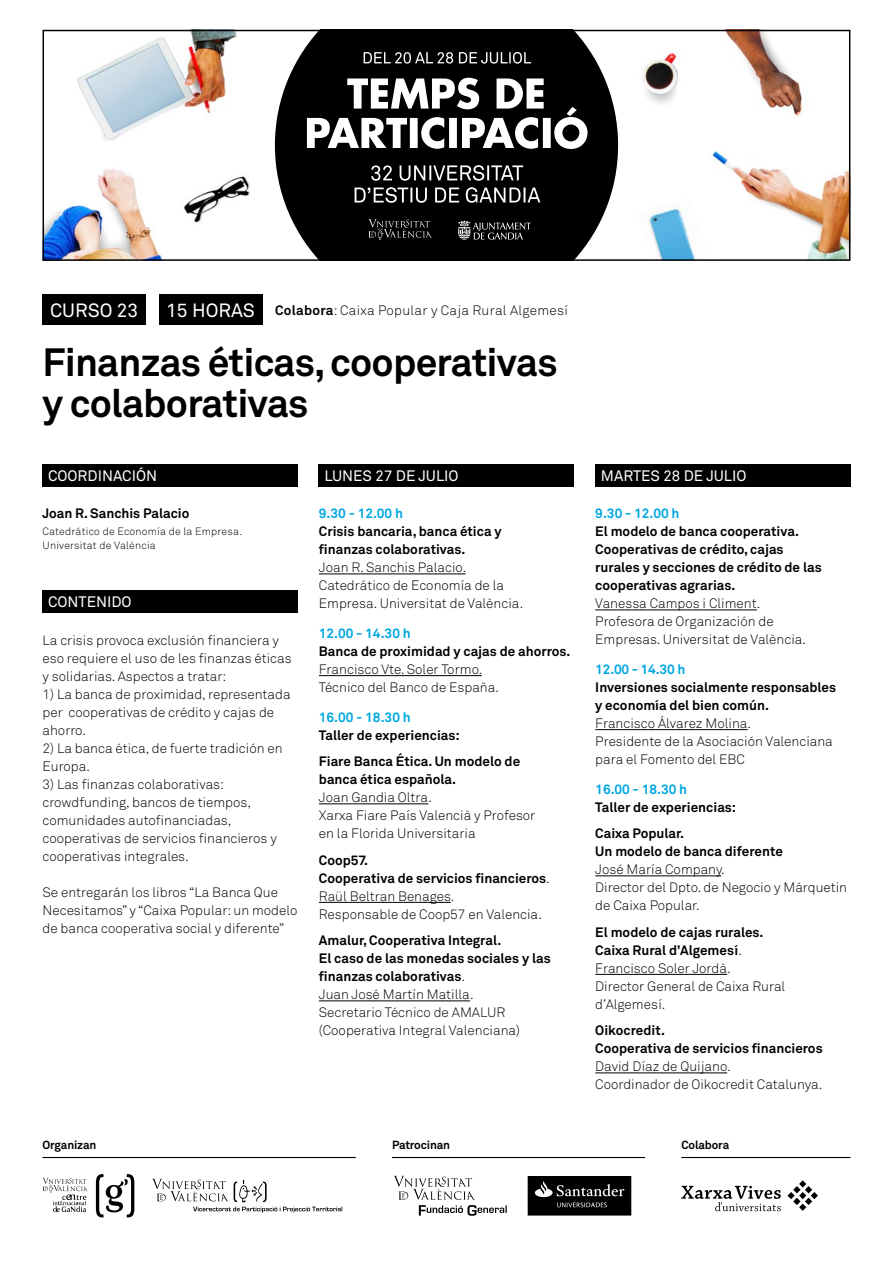
<style>
.page{position:relative;width:893px;height:1263px;background:#fff}
.page>*{position:absolute;margin:0;border:0;box-sizing:border-box;transform-origin:0 0}
.t1{font:700 39px/40.5px "Akkurat Pro";letter-spacing:-.02em;color:#000}
.t2{font:19.05px "Akkurat Pro";color:#fff}
.t3{font:15px "Akkurat Pro";color:#fff}
.t4{font:13.5px/18px "Akkurat Light Pro";color:#000}
.t5{font:700 13.5px/18px "Akkurat Pro";color:#000}
.t6{font:700 13.5px "Akkurat Pro";color:#00a7e1}
.t7{font:13.5px "Akkurat Light Pro";letter-spacing:.02em;color:#000}
.t8{font:700 11.7px "Akkurat Pro";letter-spacing:-.01em;color:#000}
.t9{font:10.5px/13.5px "Akkurat Light Pro";letter-spacing:.02em;color:#000}
.s1{font-family:"Akkurat Pro";font-weight:700}
.s2{font-family:"Akkurat Light Pro";font-weight:400}
</style>
<div class="page">
<svg style="left:275px;top:33px;width:343px;height:225px;background:#1f1f1f"></svg>
<img style="left:77px;top:33px;width:160px;height:108px">
<img style="left:712px;top:151px;width:135px;height:107px">
<img style="left:647px;top:206px;width:48px;height:52px">
<img style="left:46px;top:168px;width:204px;height:90px">
<svg style="left:368px;top:219px;width:64px;height:21px"></svg>
<svg style="left:458px;top:221px;width:73px;height:19px"></svg>
<img style="left:726px;top:33px;width:79px;height:83px">
<img style="left:642px;top:52px;width:38px;height:52px">
<svg style="left:364px;top:52px;width:167px;height:12px;background:#444"></svg>
<svg style="left:307px;top:78px;width:280px;height:71px"></svg>
<svg style="left:355px;top:187px;width:185px;height:16px"></svg>
<svg style="left:371px;top:165px;width:152px;height:16px;background:#4c4c4c"></svg>
<hr style="left:43px;top:1157px;width:313px;height:1px;background:#000">
<svg style="left:43px;top:1174px;width:91px;height:43px"></svg>
<svg style="left:528px;top:1176px;width:103px;height:39px;background:#1a1a1a"></svg>
<svg style="left:394px;top:1176px;width:113px;height:40px"></svg>
<svg style="left:681px;top:1180px;width:137px;height:31px"></svg>
<hr style="left:392px;top:1157px;width:253px;height:1px;background:#000">
<hr style="left:681px;top:1157px;width:169px;height:1px;background:#000">
<svg style="left:152px;top:1179px;width:190px;height:34px"></svg>
<div style="left:43px;top:30px;width:807px;height:231px;border:2px solid #000"></div>
<div style="left:43px;top:464px;width:255px;height:22px;background:#000"></div>
<div style="left:319px;top:464px;width:255px;height:22px;background:#000"></div>
<div style="left:43px;top:590px;width:255px;height:23px;background:#000"></div>
<div style="left:595px;top:464px;width:255px;height:22px;background:#000"></div>
<div style="left:43px;top:294px;width:103px;height:30px;background:#000"></div>
<div style="left:159px;top:294px;width:103px;height:30px;background:#000"></div>
<hr style="left:319px;top:574px;width:147px;height:1px;background:#000">
<hr style="left:595px;top:610px;width:162px;height:1px;background:#000">
<hr style="left:595px;top:729px;width:153px;height:1px;background:#000">
<hr style="left:595px;top:875px;width:126px;height:1px;background:#000">
<hr style="left:595px;top:974px;width:132px;height:1px;background:#000">
<hr style="left:595px;top:1072px;width:132px;height:1px;background:#000">
<hr style="left:319px;top:675px;width:163px;height:1px;background:#000">
<hr style="left:319px;top:803px;width:109px;height:1px;background:#000">
<hr style="left:319px;top:902px;width:132px;height:1px;background:#000">
<hr style="left:319px;top:1000px;width:151px;height:1px;background:#000">
<h2 class="t2" style="left:50px;top:299px;width:13px">CURS</h2>
<h2 class="t2" style="left:100px;top:299px;width:40px">O 23</h2>
<h2 class="t2" style="left:166px;top:299px;width:88px">15 HORAS</h2>
<p class="t7" style="left:275px;top:302px;width:294px"><span class="s1">Colabora</span>: Caixa Popular y Caja Rural Algemesí</p>
<h1 class="t1" style="left:43px;top:343px;width:517px">Finanzas éticas, cooperativas y colaborativas</h1>
<p class="t3" style="left:48px;top:467px;width:111px">COORDINACIÓN</p>
<p class="t3" style="left:324px;top:467px;width:136px">LUNES 27 DE JULIO</p>
<p class="t5" style="left:43px;top:505px;width:148px">Joan R. Sanchis Palacio</p>
<p class="t6" style="left:319px;top:505px;width:86px">9.30 - 12.00 h</p>
<p class="t5" style="left:319px;top:523px;width:184px">Crisis bancaria, banca ética y finanzas colaborativas.</p>
<p class="t4" style="left:319px;top:559px;width:206px">Joan R. Sanchis Palacio.<br>Catedrático de Economía de la<br>Empresa. Universitat de València.</p>
<p class="t9" style="left:43px;top:525px;width:201px">Catedrático de Economía de la Empresa.<br>Universitat de València</p>
<p class="t3" style="left:48px;top:593px;width:85px">CONTENIDO</p>
<p class="t4" style="left:43px;top:631px;width:251px">La crisis provoca exclusión financiera y eso requiere el uso de les finanzas éticas y solidarias. Aspectos a tratar:</p>
<p class="t4" style="left:43px;top:685px;width:250px">1) La banca de proximidad, representada per cooperativas de crédito y cajas de ahorro.</p>
<p class="t4" style="left:43px;top:739px;width:242px">2) La banca ética, de fuerte tradición en<br>Europa.</p>
<p class="t4" style="left:43px;top:775px;width:236px">3) Las finanzas colaborativas: crowdfunding, bancos de tiempos, comunidades autofinanciadas, cooperativas de servicios financieros y cooperativas integrales.</p>
<p class="t4" style="left:43px;top:883px;width:256px">Se entregarán los libros “La Banca Que<br>Necesitamos” y “Caixa Popular: un modelo de banca cooperativa social y diferente”</p>
<p class="t6" style="left:319px;top:625px;width:93px">12.00 - 14.30 h</p>
<p class="t5" style="left:319px;top:642px;width:253px">Banca de proximidad y cajas de ahorros.</p>
<p class="t4" style="left:319px;top:661px;width:182px">Francisco Vte. Soler Tormo.<br>Técnico del Banco de España.</p>
<p class="t6" style="left:319px;top:709px;width:93px">16.00 - 18.30 h</p>
<p class="t5" style="left:319px;top:722px;width:203px;line-height:26.5px">Taller de experiencias:<br>Fiare Banca Ética. Un modelo de</p>
<p class="t5" style="left:319px;top:771px;width:139px">banca ética española.</p>
<p class="t4" style="left:319px;top:789px;width:218px">Joan Gandia Oltra.<br>Xarxa Fiare País Valencià y Profesor en la Florida Universitaria</p>
<p class="t5" style="left:319px;top:851px;width:232px">Coop57.<br>Cooperativa de servicios financieros<span class="s2">.</span></p>
<p class="t4" style="left:319px;top:887px;width:225px">Raül Beltran Benages.<br>Responsable de Coop57 en Valencia.</p>
<p class="t5" style="left:319px;top:932px;width:233px">Amalur, Cooperativa Integral.<br>El caso de las monedas sociales y las finanzas colaborativas<span class="s2">.</span></p>
<p class="t4" style="left:319px;top:986px;width:203px">Juan José Martín Matilla.<br>Secretario Técnico de AMALUR (Cooperativa Integral Valenciana)</p>
<p class="t3" style="left:601px;top:467px;width:147px">MARTES 28 DE JULIO</p>
<p class="t6" style="left:595px;top:505px;width:86px">9.30 - 12.00 h</p>
<p class="t5" style="left:595px;top:523px;width:228px">El modelo de banca cooperativa.<br>Cooperativas de crédito, cajas rurales y secciones de crédito de las cooperativas agrarias.</p>
<p class="t4" style="left:595px;top:595px;width:212px">Vanessa Campos i Climent.<br>Profesora de Organización de<br>Empresas. Universitat de València.</p>
<p class="t6" style="left:595px;top:661px;width:92px">12.00 - 14.30 h</p>
<p class="t5" style="left:595px;top:678px;width:242px">Inversiones socialmente responsables y economía del bien común.</p>
<p class="t4" style="left:595px;top:715px;width:239px">Francisco Álvarez Molina.<br>Presidente de la Asociación Valenciana para el Fomento del EBC</p>
<p class="t6" style="left:595px;top:781px;width:93px">16.00 - 18.30 h</p>
<p class="t5" style="left:595px;top:794px;width:142px;line-height:26.5px">Taller de experiencias:<br>Caixa Popular.</p>
<p class="t5" style="left:595px;top:843px;width:189px">Un modelo de banca diferente</p>
<p class="t4" style="left:595px;top:861px;width:253px">José María Company.<br>Director del Dpto. de Negocio y Márquetin de Caixa Popular.</p>
<p class="t5" style="left:595px;top:923px;width:170px">El modelo de cajas rurales.<br>Caixa Rural d’Algemesí<span class="s2">.</span></p>
<p class="t4" style="left:595px;top:959px;width:192px">Francisco Soler Jordà.<br>Director General de Caixa Rural d’Algemesí.</p>
<p class="t5" style="left:595px;top:1022px;width:229px">Oikocredit.<br>Cooperativa de servicios financieros</p>
<p class="t4" style="left:595px;top:1058px;width:229px">David Díaz de Quijano.<br>Coordinador de Oikocredit Catalunya.</p>
<p class="t8" style="left:43px;top:1138px;width:55px">Organizan</p>
<p class="t8" style="left:392px;top:1138px;width:60px">Patrocinan</p>
<p class="t8" style="left:681px;top:1138px;width:49px">Colabora</p>
</div>
